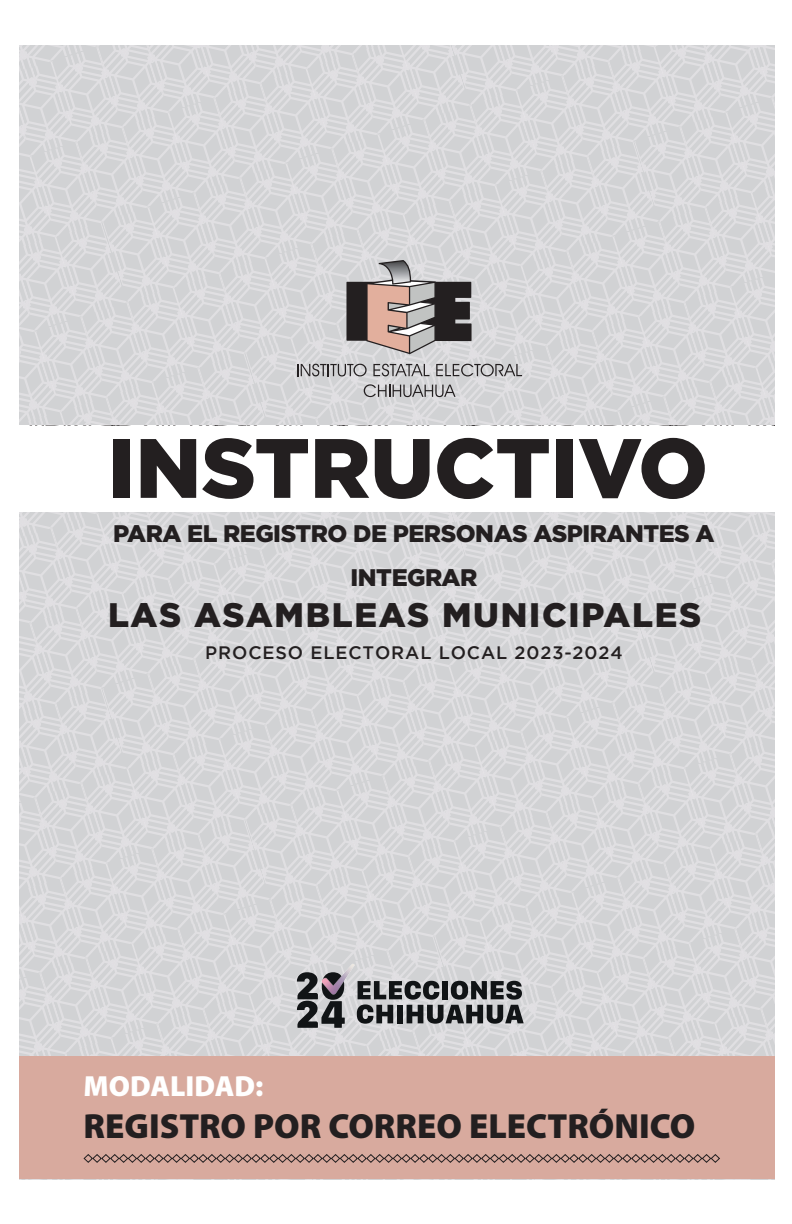
<style>
.page{position:relative;width:792px;height:1224px;background:#fff}
.page>*{position:absolute;margin:0;border:0;box-sizing:border-box;transform-origin:0 0}
.t1{font:900 84px "Gotham";color:#231f20}
.TITULO_2{font:900 35px "Myriad Pro";color:#231f20}
.t2{font:900 34px "Gotham";letter-spacing:.05em;color:#231f20}
.TITULO_1{font:900 29.2px "Myriad Pro";color:#fff}
.t3{font:900 24px/44px "Gotham";letter-spacing:-.02em;color:#231f20;text-align:center}
.t4{font:500 18px "Gotham";letter-spacing:.05em;color:#231f20}
</style>
<div class="page">
<div style="left:19px;top:45px;width:755px;height:380px;background:linear-gradient(to right,#d7d7d9,#d7d7d9)"></div>
<svg style="left:297px;top:364px;width:70px;height:12px"></svg>
<svg style="left:436px;top:364px;width:86px;height:12px"></svg>
<svg style="left:373px;top:364px;width:56px;height:12px"></svg>
<svg style="left:364px;top:384px;width:92px;height:13px"></svg>
<svg style="left:346px;top:260px;width:126px;height:94px;background:#978d8b"></svg>
<div style="left:19px;top:512px;width:755px;height:667px;background:linear-gradient(to right,#d7d7d9,#d7d7d9)"></div>
<div style="left:19px;top:1057px;width:755px;height:122px;background:#d8aa9e"></div>
<svg style="left:83px;top:1154px;width:637px;height:9px"></svg>
<svg style="left:357px;top:981px;width:167px;height:43px;background:#6e7072"></svg>
<svg style="left:297px;top:972px;width:48px;height:56px;background:#67686b"></svg>
<img style="left:322px;top:964px;width:32px;height:31px">
<p class="t1" style="left:108px;top:420px;width:602px">INSTRUCTIVO</p>
<p class="t3" style="left:113px;top:511px;width:603px">PARA EL REGISTRO DE PERSONAS ASPIRANTES A<br>INTEGRAR</p>
<p class="t2" style="left:108px;top:595px;width:595px">LAS ASAMBLEAS MUNICIPALES</p>
<p class="t4" style="left:205px;top:642px;width:419px">PROCESO ELECTORAL LOCAL 2023-2024</p>
<p class="TITULO_1" style="left:84px;top:1070px;width:181px">MODALIDAD:</p>
<p class="TITULO_2" style="left:84px;top:1106px;width:613px">REGISTRO POR CORREO ELECTRÓNICO</p>
</div>
